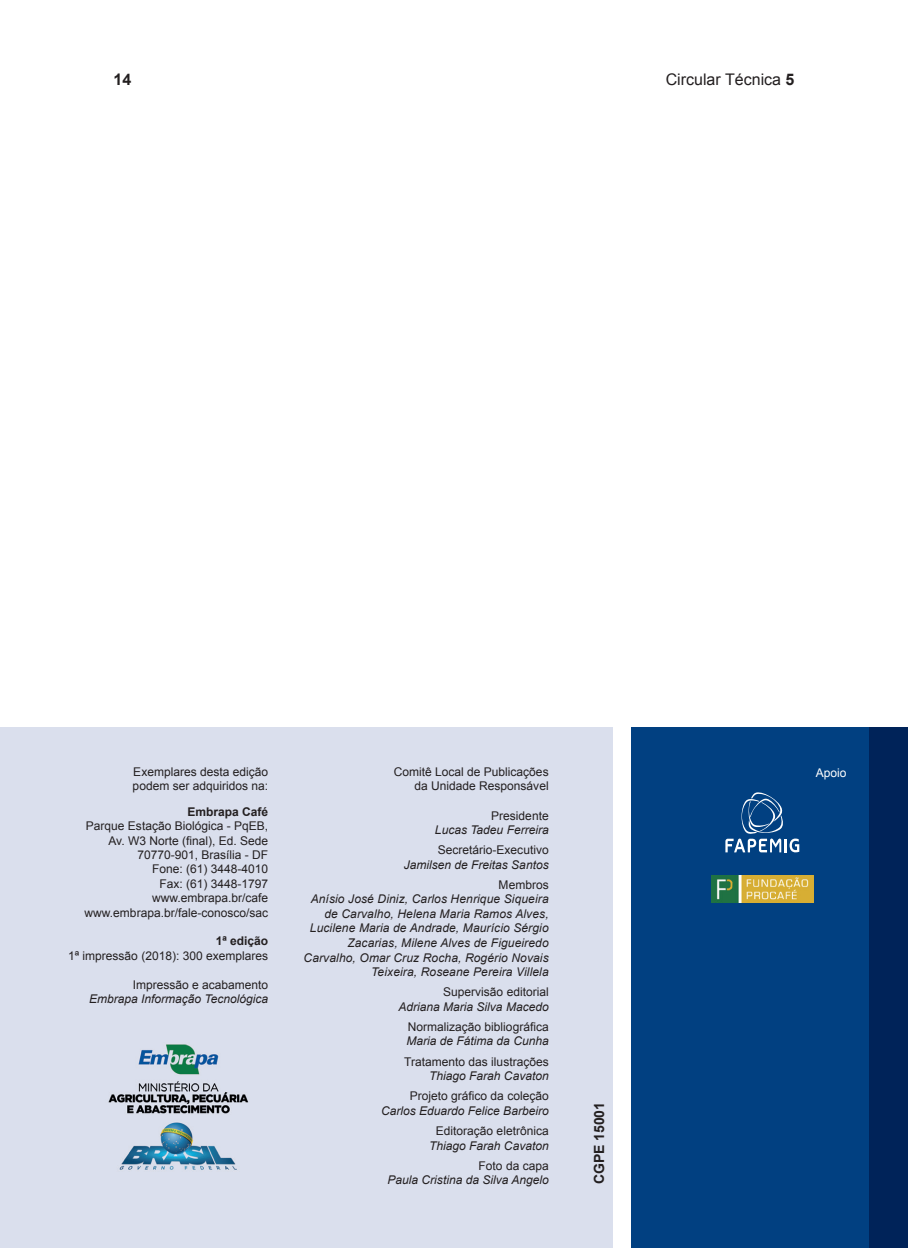
<style>
.page{position:relative;width:908px;height:1248px;background:#fff}
.page>*{position:absolute;margin:0;border:0;box-sizing:border-box;transform-origin:0 0}
.t1{font:16px "Arial";color:#231f20}
.t2{font:700 16px "Arial";color:#231f20}
.t3{font:700 14px "Arial";color:#231f20}
.t4{font:12px/14.4px "Arial";color:#231f20;text-align:right}
.t5{font:italic 12px/14.6px "Arial";color:#231f20;text-align:right}
.t6{font:700 12px "Arial";color:#231f20}
.t7{font:12px "Arial";color:#fff}
.s1{font-weight:700}
</style>
<div class="page">
<div style="left:631px;top:727px;width:276px;height:520px;background:#014081"></div>
<div style="left:0;top:727px;width:612px;height:520px;background:#dadfed"></div>
<div style="left:868px;top:727px;width:39px;height:520px;background:#002359"></div>
<img style="left:108px;top:1044px;width:141px;height:126px">
<img style="left:711px;top:875px;width:101px;height:27px">
<svg style="left:725px;top:792px;width:74px;height:60px"></svg>
<h1 class="t2" style="left:113px;top:69px;width:19px">14</h1>
<h1 class="t1" style="left:665px;top:69px;width:130px">Circular Técnica <span class="s1">5</span></h1>
<p class="t4" style="left:133px;top:764px;width:136px">Exemplares desta edição</p>
<p class="t7" style="left:815px;top:764px;width:32px">Apoio</p>
<p class="t4" style="left:133px;top:778px;width:137px">podem ser adquiridos na:</p>
<p class="t6" style="left:187px;top:803px;width:82px">Embrapa Café</p>
<p class="t4" style="left:85px;top:818px;width:185px">Parque Estação Biológica - PqEB,<br>Av. W3 Norte (final), Ed. Sede<br>70770-901, Brasília - DF<br>Fone: (61) 3448-4010<br>Fax: (61) 3448-1797 www.embrapa.br/cafe www.embrapa.br/fale-conosco/sac</p>
<p class="t6" style="left:215px;top:933px;width:54px">1ª edição</p>
<p class="t4" style="left:68px;top:948px;width:201px">1ª impressão (2018): 300 exemplares</p>
<p class="t4" style="left:133px;top:977px;width:137px">Impressão e acabamento</p>
<p class="t5" style="left:89px;top:991px;width:180px">Embrapa Informação Tecnológica</p>
<p class="t4" style="left:393px;top:764px;width:156px">Comitê Local de Publicações da Unidade Responsável</p>
<p class="t4" style="left:491px;top:808px;width:59px">Presidente</p>
<p class="t5" style="left:435px;top:822px;width:115px">Lucas Tadeu Ferreira</p>
<p class="t4" style="left:437px;top:842px;width:112px">Secretário-Executivo</p>
<p class="t5" style="left:403px;top:857px;width:146px">Jamilsen de Freitas Santos</p>
<p class="t4" style="left:498px;top:877px;width:52px">Membros</p>
<p class="t5" style="left:303px;top:892px;width:246px">Anísio José Diniz, Carlos Henrique Siqueira de Carvalho, Helena Maria Ramos Alves, Lucilene Maria de Andrade, Maurício Sérgio Zacarias, Milene Alves de Figueiredo Carvalho, Omar Cruz Rocha, Rogério Novais Teixeira, Roseane Pereira Villela</p>
<p class="t4" style="left:443px;top:984px;width:107px">Supervisão editorial</p>
<p class="t5" style="left:398px;top:999px;width:152px">Adriana Maria Silva Macedo</p>
<p class="t4" style="left:407px;top:1019px;width:142px">Normalização bibliográfica</p>
<p class="t5" style="left:406px;top:1033px;width:144px">Maria de Fátima da Cunha</p>
<p class="t4" style="left:404px;top:1054px;width:146px">Tratamento das ilustrações</p>
<p class="t5" style="left:429px;top:1068px;width:121px">Thiago Farah Cavaton</p>
<p class="t4" style="left:409px;top:1088px;width:140px">Projeto gráfico da coleção</p>
<p class="t5" style="left:381px;top:1103px;width:169px">Carlos Eduardo Felice Barbeiro</p>
<p class="t4" style="left:435px;top:1123px;width:114px">Editoração eletrônica</p>
<p class="t5" style="left:429px;top:1137px;width:121px">Thiago Farah Cavaton</p>
<p class="t4" style="left:478px;top:1158px;width:72px">Foto da capa</p>
<p class="t5" style="left:387px;top:1172px;width:162px">Paula Cristina da Silva Angelo</p>
<p class="t3" style="left:589px;top:1184px;width:84px;rotate:-90deg">CGPE 15001</p>
</div>
